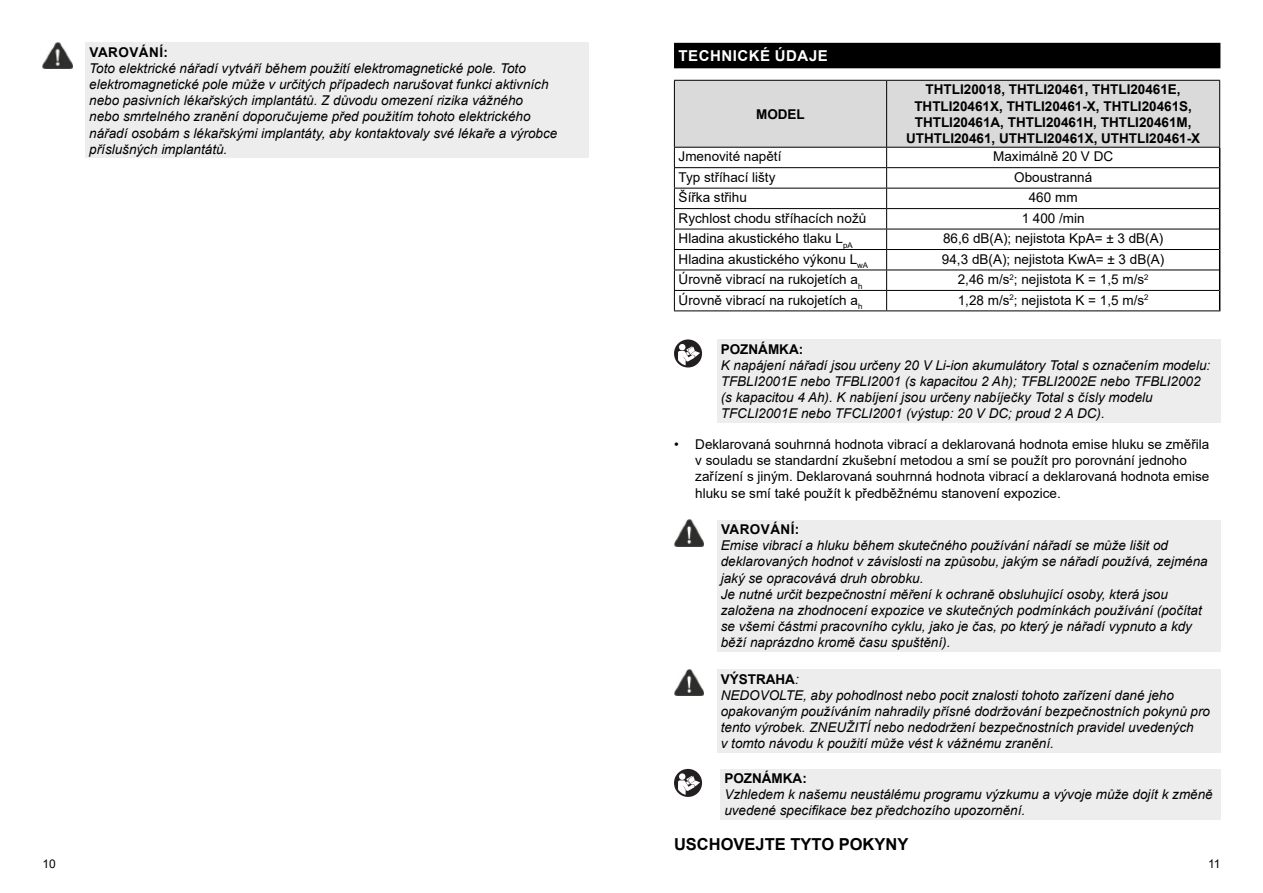
<style>
.page{position:relative;width:1263px;height:893px;background:#fff}
.page>*{position:absolute;margin:0;border:0;box-sizing:border-box;transform-origin:0 0}
.t1{font:700 16.5px "Arial";color:#000}
.t2{font:700 15px "Arial";letter-spacing:.035em;color:#fff}
.t3{font:italic 13.5px/16.2px "Arial";color:#000}
.t4{font:13.5px/16.2px "Arial";color:#000}
.t5{font:700 13.5px/16.2px "Arial";color:#000;text-align:center}
.t6{font:700 13.5px "Arial";letter-spacing:.035em;color:#000}
.t7{font:12px "Arial";color:#000}
.s1{font-weight:700;font-style:normal}
</style>
<div class="page">
<div style="left:85px;top:43px;width:504px;height:115px;background:#ededed"></div>
<img style="left:43px;top:43px;width:29px;height:26px">
<div style="left:674px;top:43px;width:546px;height:25px;background:#000"></div>
<svg style="left:674px;top:80px;width:546px;height:230px"></svg>
<hr style="left:674px;top:310px;width:213px;height:1px;background:#000">
<hr style="left:887px;top:310px;width:333px;height:1px;background:#000">
<div style="left:716px;top:339px;width:504px;height:84px;background:#ededed"></div>
<div style="left:674px;top:339px;width:28px;height:28px;background:#231f21;border-radius:50%"></div>
<svg style="left:678px;top:344px;width:22px;height:21px"></svg>
<div style="left:716px;top:520px;width:504px;height:132px;background:#ededed"></div>
<img style="left:674px;top:520px;width:30px;height:26px">
<div style="left:716px;top:670px;width:504px;height:83px;background:#ededed"></div>
<img style="left:674px;top:670px;width:30px;height:26px">
<div style="left:720px;top:769px;width:500px;height:51px;background:#ededed"></div>
<div style="left:674px;top:769px;width:28px;height:28px;background:#231f21;border-radius:50%"></div>
<div style="left:679px;top:773px;width:6px;height:7px;background:#fff;border-radius:50%"></div>
<svg style="left:678px;top:776px;width:22px;height:19px"></svg>
<p class="t6" style="left:90px;top:42px;width:80px">VAROVÁNÍ:</p>
<p class="t3" style="left:89px;top:60px;width:469px">Toto elektrické nářadí vytváří během použití elektromagnetické pole. Toto elektromagnetické pole může v určitých případech narušovat funkci aktivních nebo pasivních lékařských implantátů. Z důvodu omezení rizika vážného<br>nebo smrtelného zranění doporučujeme před použitím tohoto elektrického nářadí osobám s lékařskými implantáty, aby kontaktovaly své lékaře a výrobce příslušných implantátů.</p>
<p class="t2" style="left:678px;top:45px;width:151px">TECHNICKÉ ÚDAJE</p>
<p class="t5" style="left:756px;top:106px;width:50px">MODEL</p>
<p class="t5" style="left:906px;top:82px;width:296px">THTLI20018, THTLI20461, THTLI20461E, THTLI20461X, THTLI20461-X, THTLI20461S, THTLI20461A, THTLI20461H, THTLI20461M, UTHTLI20461, UTHTLI20461X, UTHTLI20461-X</p>
<p class="t4" style="left:679px;top:148px;width:104px">Jmenovité napětí</p>
<p class="t4" style="left:993px;top:148px;width:122px">Maximálně 20 V DC</p>
<p class="t4" style="left:679px;top:169px;width:98px">Typ stříhací lišty</p>
<p class="t4" style="left:1014px;top:169px;width:80px">Oboustranná</p>
<p class="t4" style="left:679px;top:189px;width:70px">Šířka střihu</p>
<p class="t4" style="left:1029px;top:189px;width:50px">460 mm</p>
<p class="t4" style="left:679px;top:210px;width:189px">Rychlost chodu stříhacích nožů</p>
<p class="t4" style="left:1022px;top:210px;width:65px">1 400 /min</p>
<p class="t4" style="left:679px;top:230px;width:175px">Hladina akustického tlaku L<sub>pA</sub></p>
<p class="t4" style="left:943px;top:230px;width:222px">86,6 dB(A); nejistota KpA= ± 3 dB(A)</p>
<p class="t4" style="left:679px;top:251px;width:191px">Hladina akustického výkonu L<sub>wA</sub></p>
<p class="t4" style="left:942px;top:251px;width:224px">94,3 dB(A); nejistota KwA= ± 3 dB(A)</p>
<p class="t4" style="left:679px;top:271px;width:185px">Úrovně vibrací na rukojetích a<sub>h</sub></p>
<p class="t4" style="left:958px;top:271px;width:192px">2,46 m/s<sup>2</sup>; nejistota K = 1,5 m/s<sup>2</sup></p>
<p class="t4" style="left:679px;top:292px;width:185px">Úrovně vibrací na rukojetích a<sub>h</sub></p>
<p class="t4" style="left:958px;top:292px;width:192px">1,28 m/s<sup>2</sup>; nejistota K = 1,5 m/s<sup>2</sup></p>
<p class="t5" style="left:721px;top:341px;width:84px">POZNÁMKA:</p>
<p class="t3" style="left:721px;top:357px;width:491px">K napájení nářadí jsou určeny 20 V Li-ion akumulátory Total s označením modelu:<br>TFBLI2001E nebo TFBLI2001 (s kapacitou 2 Ah); TFBLI2002E nebo TFBLI2002 (s kapacitou 4 Ah). K nabíjení jsou určeny nabíječky Total s čísly modelu TFCLI2001E nebo TFCLI2001 (výstup: 20 V DC; proud 2 A DC).</p>
<p class="t4" style="left:695px;top:436px;width:515px;text-indent:-21px">• Deklarovaná souhrnná hodnota vibrací a deklarovaná hodnota emise hluku se změřila v souladu se standardní zkušební metodou a smí se použít pro porovnání jednoho zařízení s jiným. Deklarovaná souhrnná hodnota vibrací a deklarovaná hodnota emise hluku se smí také použít k předběžnému stanovení expozice.</p>
<p class="t6" style="left:721px;top:520px;width:80px">VAROVÁNÍ:</p>
<p class="t3" style="left:721px;top:537px;width:488px">Emise vibrací a hluku během skutečného používání nářadí se může lišit od deklarovaných hodnot v závislosti na způsobu, jakým se nářadí používá, zejména jaký se opracovává druh obrobku.<br>Je nutné určit bezpečnostní měření k ochraně obsluhující osoby, která jsou založena na zhodnocení expozice ve skutečných podmínkách používání (počítat se všemi částmi pracovního cyklu, jako je čas, po který je nářadí vypnuto a kdy běží naprázdno kromě času spuštění).</p>
<p class="t3" style="left:721px;top:671px;width:491px"><span class="s1">VÝSTRAHA</span>:<br>NEDOVOLTE, aby pohodlnost nebo pocit znalosti tohoto zařízení dané jeho opakovaným používáním nahradily přísné dodržování bezpečnostních pokynů pro tento výrobek. ZNEUŽITÍ nebo nedodržení bezpečnostních pravidel uvedených<br>v tomto návodu k použití může vést k vážnému zranění.</p>
<p class="t5" style="left:724px;top:770px;width:84px">POZNÁMKA:</p>
<p class="t3" style="left:724px;top:786px;width:490px">Vzhledem k našemu neustálému programu výzkumu a vývoje může dojít k změně uvedené specifikace bez předchozího upozornění.</p>
<p class="t1" style="left:674px;top:832px;width:236px">USCHOVEJTE TYTO POKYNY</p>
<p class="t7" style="left:43px;top:855px;width:15px">10</p>
<p class="t7" style="left:1208px;top:855px;width:14px">11</p>
</div>
